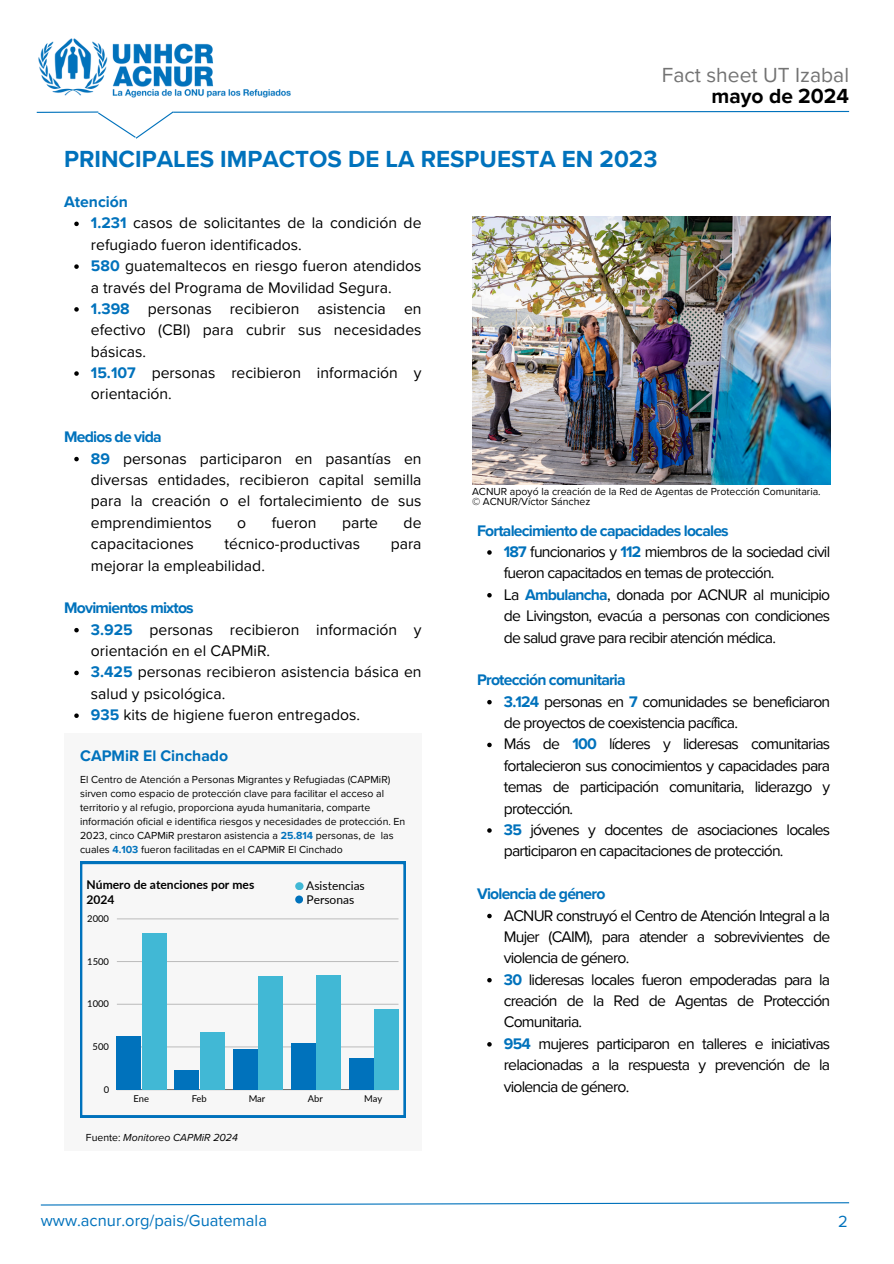
<style>
.page{position:relative;width:894px;height:1264px;background:#fff}
.page>*{position:absolute;margin:0;border:0;box-sizing:border-box;transform-origin:0 0}
.t1{font:700 24px "Proxima Nova";color:#0072bc}
.t2{font:21px/21.3px "Proxima Nova";color:#737373;text-align:right}
.t3{font:16.5px "Proxima Nova";color:#0072bc}
.t4{font:15.75px/21.3px "Proxima Nova";color:#000;text-align:justify}
.t5{font:15.75px/21.3px "Proxima Nova";letter-spacing:-.05em;color:#000}
.t6{font:700 15.75px "Proxima Nova";letter-spacing:-.05em;color:#0072bc}
.t7{font:700 15.75px "Proxima Nova";color:#0072bc}
.t8{font:700 12.15px/14.1px "Lato";color:#000}
.t9{font:12px "Lato";color:#000}
.t10{font:10.5px/14px "Proxima Nova";color:#000}
.t11{font:italic 10.5px "Proxima Nova";color:#000}
.t12{font:9.45px "Lato";color:#000}
.s1{font-weight:700;color:#000}
.s2{font-weight:700;color:#0072bc}
.s3{font-style:normal}
</style>
<div class="page">
<svg style="left:40px;top:1202px;width:810px;height:4px"></svg>
<hr style="left:37px;top:111px;width:61px;height:2px;background:#0072bc">
<svg style="left:97px;top:110px;width:753px;height:29px"></svg>
<img style="left:472px;top:216px;width:357px;height:268px">
<div style="left:64px;top:733px;width:357px;height:417px;background:#f7f7f7"></div>
<svg style="left:80px;top:862px;width:325px;height:255px"></svg>
<div style="left:295px;top:895px;width:8px;height:8px;background:#0072bc;border-radius:50%"></div>
<div style="left:295px;top:882px;width:8px;height:8px;background:#41b8d5;border-radius:50%"></div>
<hr style="left:117px;top:1089px;width:281px;height:1px;background:#000">
<hr style="left:117px;top:1046px;width:281px;height:1px;background:#000">
<hr style="left:117px;top:1003px;width:281px;height:1px;background:#000">
<hr style="left:117px;top:961px;width:281px;height:1px;background:#000">
<hr style="left:117px;top:918px;width:281px;height:1px;background:#000">
<div style="left:117px;top:1036px;width:24px;height:53px;background:#0072bc"></div>
<div style="left:142px;top:933px;width:24px;height:156px;background:#41b8d5"></div>
<div style="left:175px;top:1070px;width:24px;height:19px;background:#0072bc"></div>
<div style="left:200px;top:1031px;width:24px;height:58px;background:#41b8d5"></div>
<div style="left:233px;top:1049px;width:24px;height:40px;background:#0072bc"></div>
<div style="left:258px;top:975px;width:24px;height:114px;background:#41b8d5"></div>
<div style="left:291px;top:1043px;width:24px;height:46px;background:#0072bc"></div>
<div style="left:316px;top:974px;width:24px;height:115px;background:#41b8d5"></div>
<div style="left:349px;top:1058px;width:24px;height:31px;background:#0072bc"></div>
<div style="left:374px;top:1009px;width:24px;height:80px;background:#41b8d5"></div>
<svg style="left:74px;top:221px;width:5px;height:5px"></svg>
<svg style="left:74px;top:264px;width:5px;height:5px"></svg>
<svg style="left:74px;top:307px;width:5px;height:4px"></svg>
<svg style="left:74px;top:371px;width:5px;height:5px"></svg>
<svg style="left:74px;top:457px;width:5px;height:4px"></svg>
<svg style="left:74px;top:628px;width:5px;height:4px"></svg>
<svg style="left:74px;top:670px;width:5px;height:5px"></svg>
<svg style="left:74px;top:713px;width:5px;height:5px"></svg>
<svg style="left:487px;top:550px;width:4px;height:4px"></svg>
<svg style="left:487px;top:593px;width:4px;height:4px"></svg>
<svg style="left:487px;top:700px;width:4px;height:4px"></svg>
<svg style="left:487px;top:742px;width:4px;height:5px"></svg>
<svg style="left:487px;top:828px;width:4px;height:4px"></svg>
<svg style="left:487px;top:913px;width:4px;height:5px"></svg>
<svg style="left:487px;top:977px;width:4px;height:5px"></svg>
<svg style="left:487px;top:1042px;width:4px;height:4px"></svg>
<img style="left:38px;top:38px;width:253px;height:60px">
<p class="t2" style="left:661px;top:65px;width:189px">Fact sheet UT Izabal <span class="s1">mayo de 2024</span></p>
<p class="t1" style="left:64px;top:145px;width:594px">PRINCIPALES IMPACTOS DE LA RESPUESTA EN 2023</p>
<p class="t7" style="left:64px;top:192px;width:65px">Atención</p>
<p class="t4" style="left:91px;top:213px;width:332px"><span class="s2">1.231</span> casos de solicitantes de la condición de refugiado fueron identificados.</p>
<p class="t4" style="left:91px;top:255px;width:332px"><span class="s2">580</span> guatemaltecos en riesgo fueron atendidos a través del Programa de Movilidad Segura.</p>
<p class="t4" style="left:91px;top:298px;width:332px"><span class="s2">1.398</span> personas recibieron asistencia en efectivo (CBI) para cubrir sus necesidades básicas.</p>
<h3 class="t4" style="left:91px;top:362px;width:332px"><span class="s2">15.107</span> personas recibieron información y orientación.</h3>
<p class="t6" style="left:64px;top:428px;width:99px">Medios de vida</p>
<p class="t4" style="left:91px;top:448px;width:332px"><span class="s2">89</span> personas participaron en pasantías en diversas entidades, recibieron capital semilla para la creación o el fortalecimiento de sus emprendimientos</p>
<p class="t4" style="left:237px;top:512px;width:11px">o</p>
<p class="t4" style="left:271px;top:512px;width:46px">fueron</p>
<p class="t4" style="left:342px;top:512px;width:38px">parte</p>
<p class="t4" style="left:403px;top:512px;width:19px">de</p>
<p class="t4" style="left:91px;top:533px;width:104px">capacitaciones</p>
<p class="t4" style="left:224px;top:533px;width:137px">técnico-productivas</p>
<p class="t4" style="left:390px;top:533px;width:32px">para</p>
<p class="t4" style="left:91px;top:555px;width:175px">mejorar la empleabilidad.</p>
<h3 class="t6" style="left:64px;top:599px;width:131px">Movimientos mixtos</h3>
<p class="t4" style="left:91px;top:619px;width:332px"><span class="s2">3.925</span> personas recibieron información y orientación en el CAPMiR.</p>
<p class="t4" style="left:91px;top:662px;width:332px"><span class="s2">3.425</span> personas recibieron asistencia básica en salud y psicológica.</p>
<p class="t4" style="left:91px;top:704px;width:270px"><span class="s2">935</span> kits de higiene fueron entregados.</p>
<p class="t7" style="left:80px;top:746px;width:149px">CAPMiR El Cinchado</p>
<h3 class="t10" style="left:80px;top:773px;width:311px">El Centro de Atención a Personas Migrantes y Refugiadas (CAPMiR)</h3>
<p class="t10" style="left:80px;top:787px;width:326px">sirven como espacio de protección clave para facilitar el acceso al territorio y al refugio, proporciona ayuda humanitaria, comparte información oficial e identifica riesgos y necesidades de protección. En 2023, cinco CAPMiR prestaron asistencia a <span class="s2">25.814</span> personas, de las cuales <span class="s2">4.103</span> fueron facilitadas en el CAPMiR El Cinchado</p>
<p class="t8" style="left:87px;top:877px;width:169px">Número de atenciones por mes<br>2024</p>
<p class="t12" style="left:87px;top:912px;width:23px">2000</p>
<p class="t12" style="left:87px;top:955px;width:23px">1500</p>
<p class="t12" style="left:87px;top:998px;width:23px">1000</p>
<p class="t12" style="left:92px;top:1040px;width:18px">500</p>
<p class="t12" style="left:104px;top:1083px;width:7px">0</p>
<h3 class="t9" style="left:306px;top:878px;width:60px">Asistencias</h3>
<p class="t9" style="left:306px;top:892px;width:49px">Personas</p>
<p class="t12" style="left:133px;top:1092px;width:17px">Ene</p>
<p class="t12" style="left:192px;top:1092px;width:17px">Feb</p>
<p class="t12" style="left:248px;top:1092px;width:18px">Mar</p>
<p class="t12" style="left:308px;top:1092px;width:17px">Abr</p>
<p class="t12" style="left:364px;top:1092px;width:19px">May</p>
<p class="t11" style="left:86px;top:1131px;width:153px"><span class="s3">Fuente:</span> Monitoreo CAPMiR 2024</p>
<h3 class="t10" style="left:472px;top:486px;width:350px;line-height:10.5px">ACNUR apoyó la creación de la Red de Agentas de Protección Comunitaria. © ACNUR/Víctor Sánchez</h3>
<h3 class="t6" style="left:477px;top:521px;width:253px">Fortalecimiento de capacidades locales</h3>
<p class="t5" style="left:503px;top:541px;width:328px"><span class="s2">187</span> funcionarios y <span class="s2">112</span> miembros de la sociedad civil fueron capacitados en temas de protección.</p>
<p class="t4" style="left:503px;top:584px;width:328px">La <span class="s2">Ambulancha</span>, donada por ACNUR al municipio de Livingston, evacúa a personas con condiciones de salud grave para recibir atención médica.</p>
<p class="t6" style="left:477px;top:670px;width:150px">Protección comunitaria</p>
<h3 class="t5" style="left:503px;top:691px;width:328px"><span class="s2">3.124</span> personas en <span class="s2">7</span> comunidades se beneficiaron de proyectos de coexistencia pacífica.</h3>
<p class="t4" style="left:503px;top:734px;width:328px">Más de <span class="s2">100</span> líderes y lideresas comunitarias fortalecieron sus conocimientos y capacidades para temas de participación comunitaria, liderazgo y protección.</p>
<p class="t5" style="left:503px;top:819px;width:328px"><span class="s2">35</span> jóvenes y docentes de asociaciones locales participaron en capacitaciones de protección.</p>
<h5 class="t6" style="left:477px;top:884px;width:130px">Violencia de género</h5>
<h6 class="t4" style="left:503px;top:905px;width:328px">ACNUR construyó el Centro de Atención Integral a la Mujer (CAIM), para atender a sobrevivientes de violencia de género.</h6>
<h6 class="t4" style="left:503px;top:969px;width:328px"><span class="s2">30</span> lideresas locales fueron empoderadas para la creación de la Red de Agentas de Protección Comunitaria.</h6>
<p class="t4" style="left:503px;top:1033px;width:328px"><span class="s2">954</span> mujeres participaron en talleres e iniciativas relacionadas a la respuesta y prevención de la violencia de género.</p>
<p class="t3" style="left:41px;top:1211px;width:228px">www.acnur.org/pais/Guatemala</p>
<h2 class="t3" style="left:837px;top:1211px;width:11px">2</h2>
</div>
